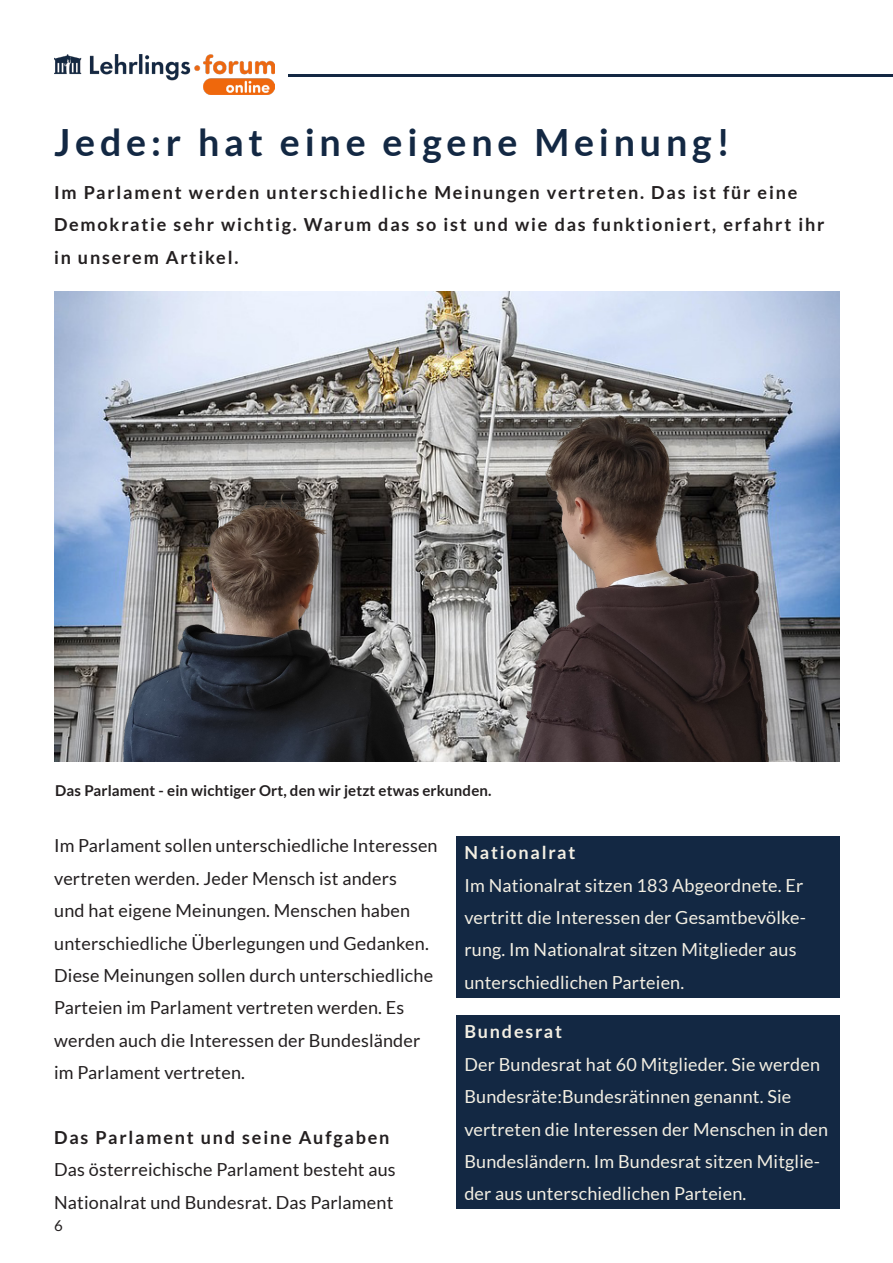
<style>
.page{position:relative;width:893px;height:1263px;background:#fff}
.page>*{position:absolute;margin:0;border:0;box-sizing:border-box;transform-origin:0 0}
.t1{font:700 37.5px "Lato";letter-spacing:.13em;color:#132843}
.t2{font:18px/32.4px "Lato";letter-spacing:.01em;color:#231f20}
.t3{font:18px/32.4px "Lato";letter-spacing:.01em;color:#f3efe3}
.t4{font:700 18px/32.4px "Lato";letter-spacing:.1em;color:#231f20}
.t5{font:700 18px "Lato";letter-spacing:.1em;color:#f3efe3}
.t6{font:700 15px "Lato";letter-spacing:.01em;color:#231f20}
.t7{font:15px "Lato";color:#231f20}
.s1{font-weight:700}
</style>
<div class="page">
<hr style="left:288px;top:74px;width:605px;height:3px;background:#132843">
<img style="left:54px;top:54px;width:221px;height:41px">
<img style="left:54px;top:291px;width:785px;height:470px">
<div style="left:456px;top:836px;width:383px;height:161px;background:#132843"></div>
<div style="left:456px;top:1015px;width:383px;height:194px;background:#132843"></div>
<img style="left:54px;top:365px;width:757px;height:396px">
<p class="t1" style="left:54px;top:120px;width:677px">Jede:r hat eine eigene Meinung!</p>
<p class="t4" style="left:54px;top:176px;width:772px">Im Parlament werden unterschiedliche Meinungen vertreten. Das ist für eine<br>Demokratie sehr wichtig. Warum das so ist und wie das funktioniert, erfahrt ihr in unserem Artikel.</p>
<p class="t6" style="left:55px;top:782px;width:438px">Das Parlament - ein wichtiger Ort, den wir jetzt etwas erkunden.</p>
<p class="t2" style="left:54px;top:829px;width:385px">Im Parlament sollen unterschiedliche Interessen vertreten werden. Jeder Mensch ist anders<br>und hat eigene Meinungen. Menschen haben unterschiedliche Überlegungen und Gedanken.<br>Diese Meinungen sollen durch unterschiedliche Parteien im Parlament vertreten werden. Es werden auch die Interessen der Bundesländer im Parlament vertreten.</p>
<p class="t2" style="left:54px;top:1121px;width:343px"><span class="s1">Das Parlament und seine Aufgaben<br></span>Das österreichische Parlament besteht aus<br>Nationalrat und Bundesrat. Das Parlament</p>
<p class="t7" style="left:54px;top:1218px;width:10px">6</p>
<p class="t5" style="left:464px;top:842px;width:113px">Nationalrat</p>
<p class="t3" style="left:464px;top:869px;width:343px">Im Nationalrat sitzen 183 Abgeordnete. Er vertritt die Interessen der Gesamtbevölke&shy;rung. Im Nationalrat sitzen Mitglieder aus unterschiedlichen Parteien.</p>
<p class="t5" style="left:464px;top:1021px;width:99px">Bundesrat</p>
<p class="t3" style="left:464px;top:1048px;width:365px">Der Bundesrat hat 60 Mitglieder. Sie werden Bundesräte:Bundesrätinnen genannt. Sie vertreten die Interessen der Menschen in den Bundesländern. Im Bundesrat sitzen Mitglie&shy;der aus unterschiedlichen Parteien.</p>
</div>
